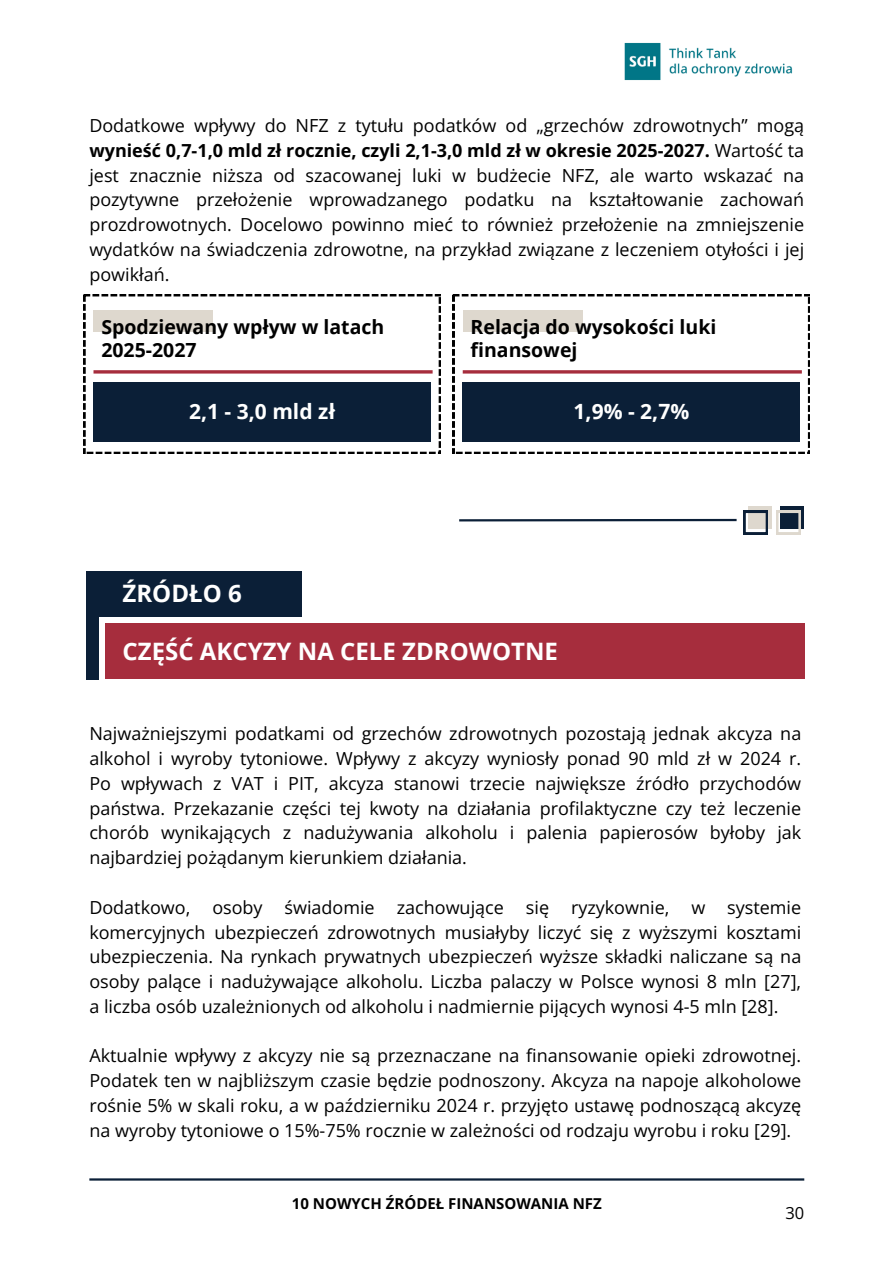
<style>
.page{position:relative;width:894px;height:1264px;background:#fff}
.page>*{position:absolute;margin:0;border:0;box-sizing:border-box;transform-origin:0 0}
.t1{font:700 24px "Open Sans";color:#fff}
.t2{font:700 21px "Open Sans";color:#fff}
.t3{font:700 19.5px/22.5px "Open Sans";color:#000}
.t4{font:18px/24.8px "Open Sans";color:#000;text-align:justify}
.t5{font:16.5px "Open Sans";color:#000}
.t6{font:700 15px "Open Sans";color:#000}
.s1{font-weight:700}
</style>
<div class="page">
<img style="left:624px;top:42px;width:169px;height:39px">
<hr style="left:89px;top:1178px;width:715px;height:2px;background:#0b1f37">
<svg style="left:452px;top:294px;width:357px;height:160px"></svg>
<div style="left:462px;top:310px;width:120px;height:22px;background:#ded8ce"></div>
<hr style="left:462px;top:370px;width:339px;height:3px;background:#a62d3d">
<div style="left:462px;top:383px;width:337px;height:59px;background:#0b1f37"></div>
<svg style="left:83px;top:294px;width:357px;height:160px"></svg>
<div style="left:93px;top:310px;width:120px;height:22px;background:#ded8ce"></div>
<div style="left:93px;top:383px;width:338px;height:59px;background:#0b1f37"></div>
<hr style="left:93px;top:370px;width:339px;height:3px;background:#a62d3d">
<hr style="left:459px;top:519px;width:277px;height:2px;background:#0b1f37">
<svg style="left:747px;top:506px;width:24px;height:23px"></svg>
<svg style="left:743px;top:511px;width:24px;height:23px"></svg>
<svg style="left:780px;top:506px;width:24px;height:23px"></svg>
<svg style="left:776px;top:511px;width:24px;height:23px"></svg>
<div style="left:86px;top:571px;width:215px;height:108px;background:#0b1f37"></div>
<div style="left:99px;top:617px;width:214px;height:72px;background:#fff"></div>
<div style="left:105px;top:623px;width:699px;height:56px;background:#a62d3d"></div>
<h3 class="t4" style="left:89px;top:113px;width:716px">Dodatkowe wpływy do NFZ z tytułu podatków od „grzechów zdrowotnych” mogą <span class="s1">wynieść 0,7-1,0 mld zł rocznie, czyli 2,1-3,0 mld zł w okresie 2025-2027.</span> Wartość ta jest znacznie niższa od szacowanej luki w budżecie NFZ, ale warto wskazać na pozytywne przełożenie wprowadzanego podatku na kształtowanie zachowań prozdrowotnych. Docelowo powinno mieć to również przełożenie na zmniejszenie wydatków na świadczenia zdrowotne, na przykład związane z leczeniem otyłości i jej powikłań.</h3>
<h2 class="t3" style="left:470px;top:315px;width:247px">Relacja do wysokości luki finansowej</h2>
<h2 class="t3" style="left:101px;top:315px;width:284px">Spodziewany wpływ w latach<br>2025-2027</h2>
<h2 class="t2" style="left:189px;top:396px;width:148px">2,1 - 3,0 mld zł</h2>
<p class="t2" style="left:573px;top:396px;width:117px">1,9% - 2,7%</p>
<p class="t1" style="left:122px;top:576px;width:121px">ŹRÓDŁO 6</p>
<h2 class="t1" style="left:122px;top:634px;width:437px">CZĘŚĆ AKCYZY NA CELE ZDROWOTNE</h2>
<p class="t4" style="left:89px;top:721px;width:713px">Najważniejszymi podatkami od grzechów zdrowotnych pozostają jednak akcyza na alkohol i wyroby tytoniowe. Wpływy z akcyzy wyniosły ponad 90 mld zł w 2024 r.<br>Po wpływach z VAT i PIT, akcyza stanowi trzecie największe źródło przychodów państwa. Przekazanie części tej kwoty na działania profilaktyczne czy też leczenie chorób wynikających z nadużywania alkoholu i palenia papierosów byłoby jak najbardziej pożądanym kierunkiem działania.</p>
<h1 class="t4" style="left:89px;top:894px;width:713px">Dodatkowo, osoby świadomie zachowujące się ryzykownie, w systemie komercyjnych ubezpieczeń zdrowotnych musiałyby liczyć się z wyższymi kosztami ubezpieczenia. Na rynkach prywatnych ubezpieczeń wyższe składki naliczane są na osoby palące i nadużywające alkoholu. Liczba palaczy w Polsce wynosi 8 mln [27], a liczba osób uzależnionych od alkoholu i nadmiernie pijących wynosi 4-5 mln [28].</h1>
<h1 class="t4" style="left:89px;top:1042px;width:713px">Aktualnie wpływy z akcyzy nie są przeznaczane na finansowanie opieki zdrowotnej.<br>Podatek ten w najbliższym czasie będzie podnoszony. Akcyza na napoje alkoholowe rośnie 5% w skali roku, a w październiku 2024 r. przyjęto ustawę podnoszącą akcyzę na wyroby tytoniowe o 15%-75% rocznie w zależności od rodzaju wyrobu i roku [29].</h1>
<h3 class="t6" style="left:292px;top:1192px;width:311px">10 NOWYCH ŹRÓDEŁ FINANSOWANIA NFZ</h3>
<p class="t5" style="left:785px;top:1201px;width:20px">30</p>
</div>
